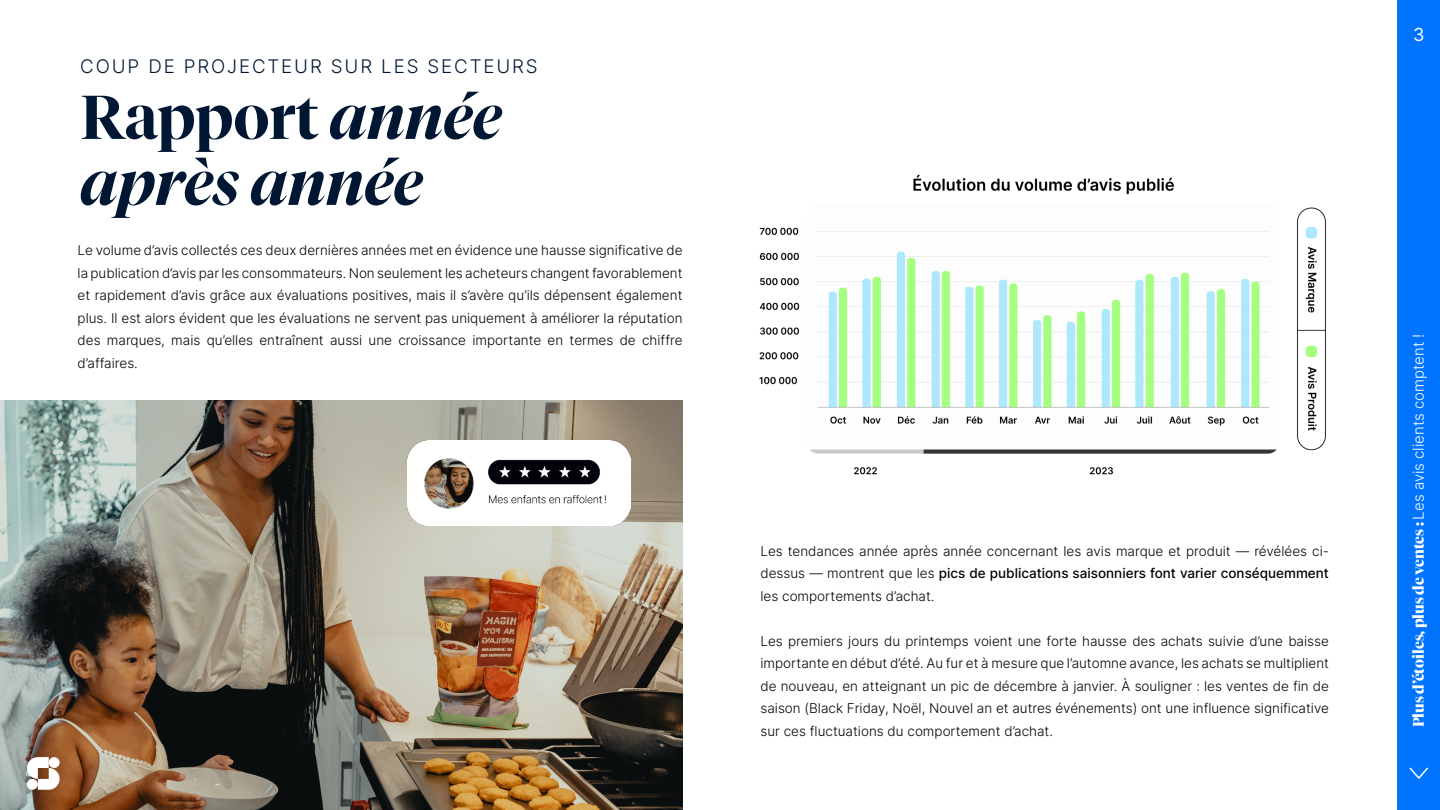
<style>
.page{position:relative;width:1440px;height:810px;background:#fff}
.page>*{position:absolute;margin:0;border:0;box-sizing:border-box;transform-origin:0 0}
.t1{font:italic 600 61.5px/66px "Tiempos Fine";color:#001733}
.t2{font:300 18.75px "Inter";letter-spacing:.1em;color:#001733}
.t3{font:18px "Inter";color:#fff}
.t4{font:700 15px "Tiempos Fine";color:#fff}
.t5{font:300 13.5px/22.5px "Inter";color:#03030a;text-align:justify}
.s1{font-style:normal}
.s2{font-weight:500}
.s3{font-family:"Inter";font-weight:300}
</style>
<div class="page">
<img style="left:0;top:401px;width:682px;height:409px">
<div style="left:1398px;top:0;width:42px;height:810px;background:#0073ff"></div>
<svg style="left:27px;top:757px;width:33px;height:33px"></svg>
<svg style="left:1409px;top:767px;width:19px;height:12px"></svg>
<img style="left:759px;top:174px;width:567px;height:301px">
<img style="left:408px;top:441px;width:222px;height:84px">
<h2 class="t2" style="left:80px;top:52px;width:459px">COUP DE PROJECTEUR SUR LES SECTEURS</h2>
<h1 class="t1" style="left:80px;top:84px;width:423px"><span class="s1">Rapport</span> année après année</h1>
<p class="t5" style="left:78px;top:239px;width:606px">Le volume d’avis collectés ces deux dernières années met en évidence une hausse significative de la publication d’avis par les consommateurs. Non seulement les acheteurs changent favorablement et rapidement d’avis grâce aux évaluations positives, mais il s’avère qu’ils dépensent également plus. Il est alors évident que les évaluations ne servent pas uniquement à améliorer la réputation des marques, mais qu’elles entraînent aussi une croissance importante en termes de chiffre d’affaires.</p>
<p class="t5" style="left:760px;top:539px;width:570px">Les tendances année après année concernant les avis marque et produit — révélées ci&shy;dessus — montrent que les <span class="s2">pics de publications saisonniers font varier conséquemment </span>les comportements d’achat.</p>
<p class="t5" style="left:760px;top:629px;width:570px">Les premiers jours du printemps voient une forte hausse des achats suivie d’une baisse importante en début d’été. Au fur et à mesure que l’automne avance, les achats se multiplient de nouveau, en atteignant un pic de décembre à janvier. À souligner : les ventes de fin de saison (Black Friday, Noël, Nouvel an et autres événements) ont une influence significative sur ces fluctuations du comportement d’achat.</p>
<h3 class="t3" style="left:1413px;top:22px;width:13px">3</h3>
<p class="t4" style="left:1410px;top:727px;width:395px;rotate:-90deg">Plus d’étoiles, plus de ventes : <span class="s3">Les avis clients comptent !</span></p>
</div>
